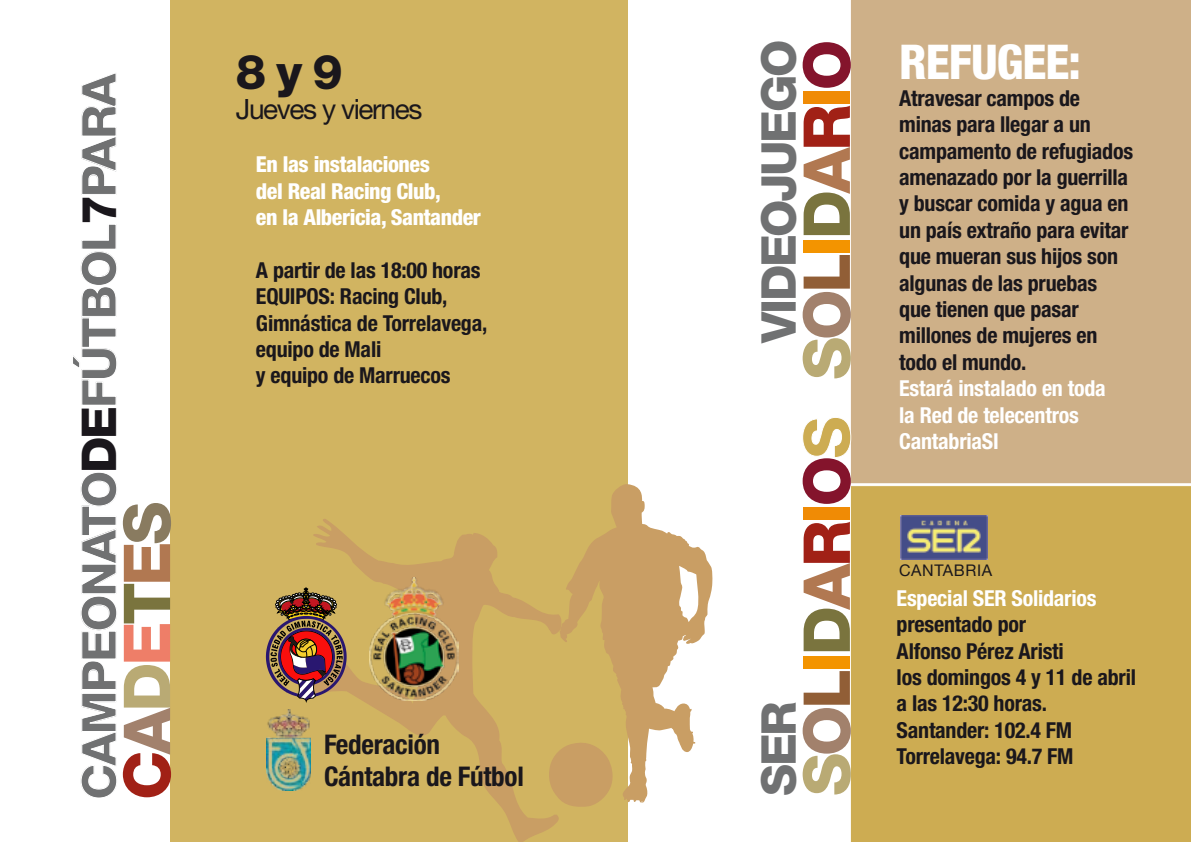
<style>
.page{position:relative;width:1191px;height:842px;background:#fff}
.page>*{position:absolute;margin:0;border:0;box-sizing:border-box;transform-origin:0 0}
.t1{font:800 64.8px "Helvetica Neue";letter-spacing:-.05em;color:#b9aa74}
.t2{font:800 64.8px "Helvetica Neue";letter-spacing:-.05em;color:#a12116}
.t3{font:800 48px "Helvetica Neue";letter-spacing:-.05em;color:#707172}
.t4{font:800 condensed 48px "Helvetica Neue";letter-spacing:-.02em;color:#fff}
.t5{font:800 48px "Helvetica Neue";color:#1a171c}
.t6{font:28px "Helvetica Neue";letter-spacing:-.05em;color:#1a171c}
.t7{font:700 condensed 27.2px/32.6px "Helvetica Neue";letter-spacing:-.01em;color:#1a171c}
.t8{font:700 condensed 22px/26.4px "Helvetica Neue";letter-spacing:-.01em;color:#1a171c}
.t9{font:700 condensed 22px/26.4px "Helvetica Neue";letter-spacing:-.01em;color:#fff}
.t10{font:800 condensed 22px/26.4px "Helvetica Neue";letter-spacing:-.02em;color:#fff}
.t11{font:16px "Helvetica Neue";letter-spacing:.04em;color:#1a171c}
.s1{color:#1a171c}
.s2{color:#a2816c}
.s3{color:#b9aa74}
.s4{color:#ee7e68}
.s5{color:#7a743e}
.s6{color:#b17851}
.s7{color:#897b60}
.s8{color:#915e36}
.s9{color:#f39400}
.s10{color:#a12116}
.s11{color:#f08b05}
.s12{color:#84142c}
.s13{color:#b68600}
</style>
<div class="page">
<div style="left:170px;top:0;width:458px;height:842px;background:#d1b461"></div>
<svg style="left:305px;top:519px;width:254px;height:323px"></svg>
<svg style="left:547px;top:740px;width:49px;height:68px"></svg>
<svg style="left:559px;top:484px;width:153px;height:319px"></svg>
<div style="left:850px;top:0;width:341px;height:484px;background:#ceb088"></div>
<div style="left:850px;top:486px;width:341px;height:356px;background:#cdac52"></div>
<svg style="left:266px;top:588px;width:80px;height:113px"></svg>
<img style="left:370px;top:577px;width:88px;height:123px">
<img style="left:266px;top:709px;width:45px;height:82px">
<svg style="left:850px;top:417px;width:1px;height:41px"></svg>
<img style="left:900px;top:516px;width:87px;height:44px">
<h2 class="t3" style="left:70px;top:800px;width:729px;rotate:-90deg">CAMPEONATO<span class="s1">DE</span>FÚTBOL<span class="s1">7</span>PARA</h2>
<h1 class="t2" style="left:108px;top:800px;width:300px;rotate:-90deg">C<span class="s2">A</span><span class="s3">D</span><span class="s4">E</span><span class="s5">T</span><span class="s6">E</span><span class="s7">S</span></h1>
<h2 class="t5" style="left:236px;top:44px;width:108px">8 y 9</h2>
<p class="t6" style="left:236px;top:93px;width:188px">Jueves y viernes</p>
<p class="t10" style="left:256px;top:151px;width:227px">En las instalaciones<br>del Real Racing Club,<br>en la Albericia, Santander</p>
<p class="t8" style="left:256px;top:256px;width:233px">A partir de las 18:00 horas<br>EQUIPOS: Racing Club,<br>Gimnástica de Torrelavega, equipo de Mali<br>y equipo de Marruecos</p>
<p class="t7" style="left:324px;top:727px;width:201px">Federación<br>Cántabra de Fútbol</p>
<h2 class="t3" style="left:750px;top:343px;width:304px;rotate:-90deg">VIDEOJUEGO</h2>
<h1 class="t1" style="left:788px;top:380px;width:342px;rotate:-90deg">S<span class="s2">O</span><span class="s8">L</span><span class="s9">I</span><span class="s5">D</span><span class="s6">A</span><span class="s10">R</span><span class="s11">I</span><span class="s12">O</span></h1>
<h1 class="t1" style="left:788px;top:796px;width:382px;rotate:-90deg">S<span class="s2">O</span><span class="s8">L</span><span class="s9">I</span><span class="s5">D</span><span class="s6">A</span><span class="s10">R</span><span class="s11">I</span><span class="s12">O</span><span class="s13">S</span></h1>
<h2 class="t3" style="left:750px;top:796px;width:96px;rotate:-90deg">SER</h2>
<h2 class="t4" style="left:899px;top:33px;width:183px">REFUGEE:</h2>
<p class="t8" style="left:899px;top:84px;width:235px">Atravesar campos de minas para llegar a un campamento de refugiados amenazado por la guerrilla y buscar comida y agua en un país extraño para evitar que mueran sus hijos son algunas de las pruebas que tienen que pasar millones de mujeres en todo el mundo.</p>
<p class="t9" style="left:899px;top:375px;width:208px">Estará instalado en toda la Red de telecentros<br>CantabriaSI</p>
<p class="t11" style="left:899px;top:561px;width:95px">CANTABRIA</p>
<p class="t9" style="left:896px;top:584px;width:201px">Especial SER Solidarios</p>
<p class="t8" style="left:896px;top:611px;width:241px">presentado por<br>Alfonso Pérez Aristi<br>los domingos 4 y 11 de abril a las 12:30 horas.<br>Santander: 102.4 FM<br>Torrelavega: 94.7 FM</p>
</div>
